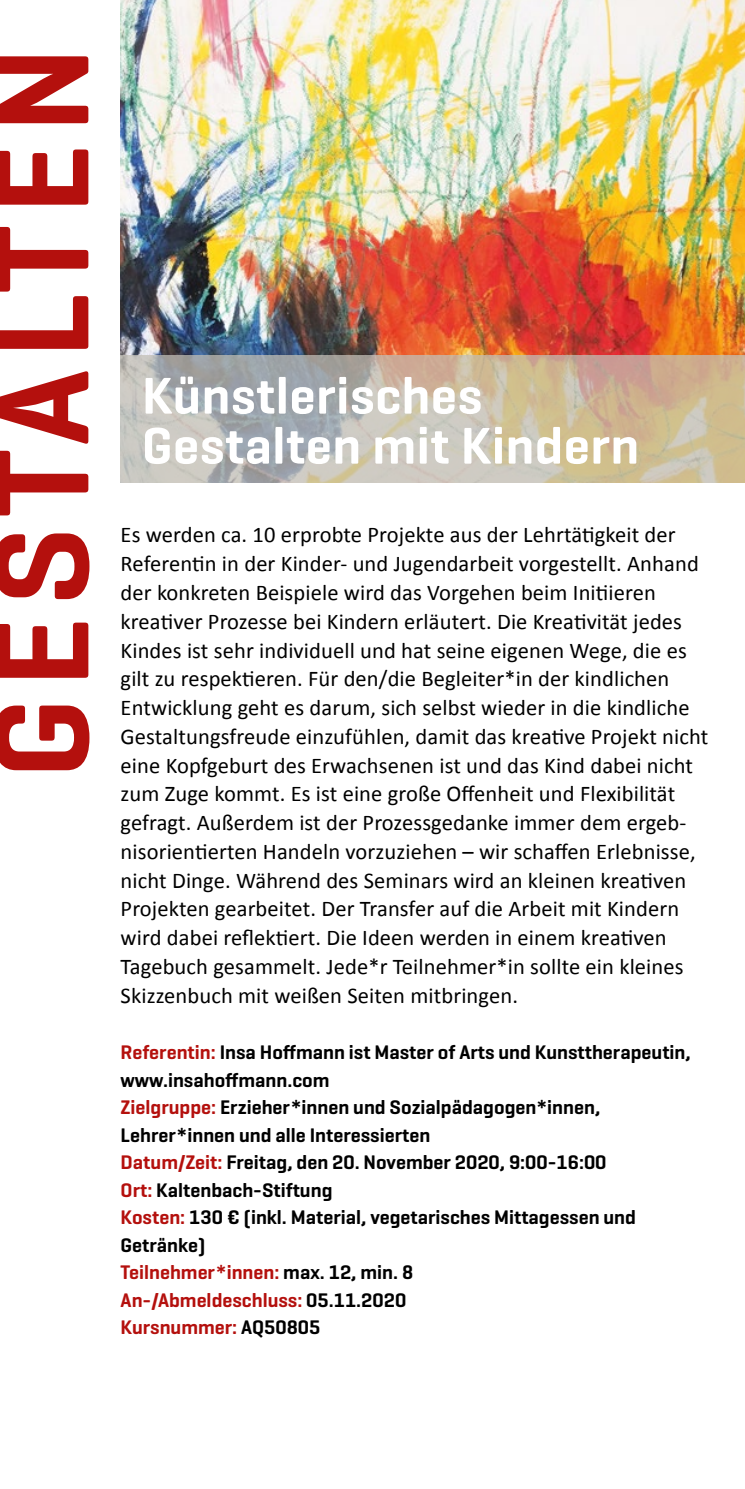
<style>
.page{position:relative;width:745px;height:1489px;background:#fff}
.page>*{position:absolute;margin:0;border:0;box-sizing:border-box;transform-origin:0 0}
.t1{font:600 52.5px/50px "Geogrotesque";letter-spacing:.01em;color:#fff}
.t2{font:22.5px/28.8px "Calibri";letter-spacing:.005em;color:#000}
.t3{font:600 20px/27.5px "Geogrotesque";color:#000}
.s1{color:#b4100d}
</style>
<div class="page">
<hr style="left:744px;top:0;width:1px;height:1316px;background:#cecbc3">
<img style="left:120px;top:0;width:624px;height:355px">
<svg style="left:0;top:56px;width:89px;height:714px"></svg>
<svg style="left:120px;top:355px;width:624px;height:127px;background:#c1b8a7"></svg>
<h1 class="t1" style="left:142px;top:370px;width:498px">Künstlerisches<br>Gestalten mit Kindern</h1>
<p class="t2" style="left:120px;top:519px;width:589px">Es werden ca. 10 erprobte Projekte aus der Lehrtätigkeit der Referentin in der Kinder- und Jugendarbeit vorgestellt. Anhand der konkreten Beispiele wird das Vorgehen beim Initiieren kreativer Prozesse bei Kindern erläutert. Die Kreativität jedes Kindes ist sehr individuell und hat seine eigenen Wege, die es gilt zu respektieren. Für den/die Begleiter*in der kindlichen Entwicklung geht es darum, sich selbst wieder in die kindliche Gestaltungsfreude einzufühlen, damit das kreative Projekt nicht eine Kopfgeburt des Erwachsenen ist und das Kind dabei nicht zum Zuge kommt. Es ist eine große Offenheit und Flexibilität gefragt. Außerdem ist der Prozessgedanke immer dem ergeb&shy;nisorientierten Handeln vorzuziehen – wir schaffen Erlebnisse, nicht Dinge. Während des Seminars wird an kleinen kreativen Projekten gearbeitet. Der Transfer auf die Arbeit mit Kindern wird dabei reflektiert. Die Ideen werden in einem kreativen Tagebuch gesammelt. Jede*r Teilnehmer*in sollte ein kleines Skizzenbuch mit weißen Seiten mitbringen.</p>
<p class="t3" style="left:120px;top:1038px;width:571px"><span class="s1">Referentin:</span> Insa Hoffmann ist Master of Arts und Kunsttherapeutin, www.insahoffmann.com<br><span class="s1">Zielgruppe:</span> Erzieher*innen und Sozialpädagogen*innen, Lehrer*innen und alle Interessierten<br><span class="s1">Datum/Zeit:</span> Freitag, den 20. November 2020, 9:00-16:00<br><span class="s1">Ort:</span> Kaltenbach-Stiftung<br><span class="s1">Kosten:</span> 130 € (inkl. Material, vegetarisches Mittagessen und Getränke)<br><span class="s1">Teilnehmer*innen:</span> max. 12, min. 8<br><span class="s1">An-/Abmeldeschluss:</span> 05.11.2020<br><span class="s1">Kursnummer:</span> AQ50805</p>
</div>
